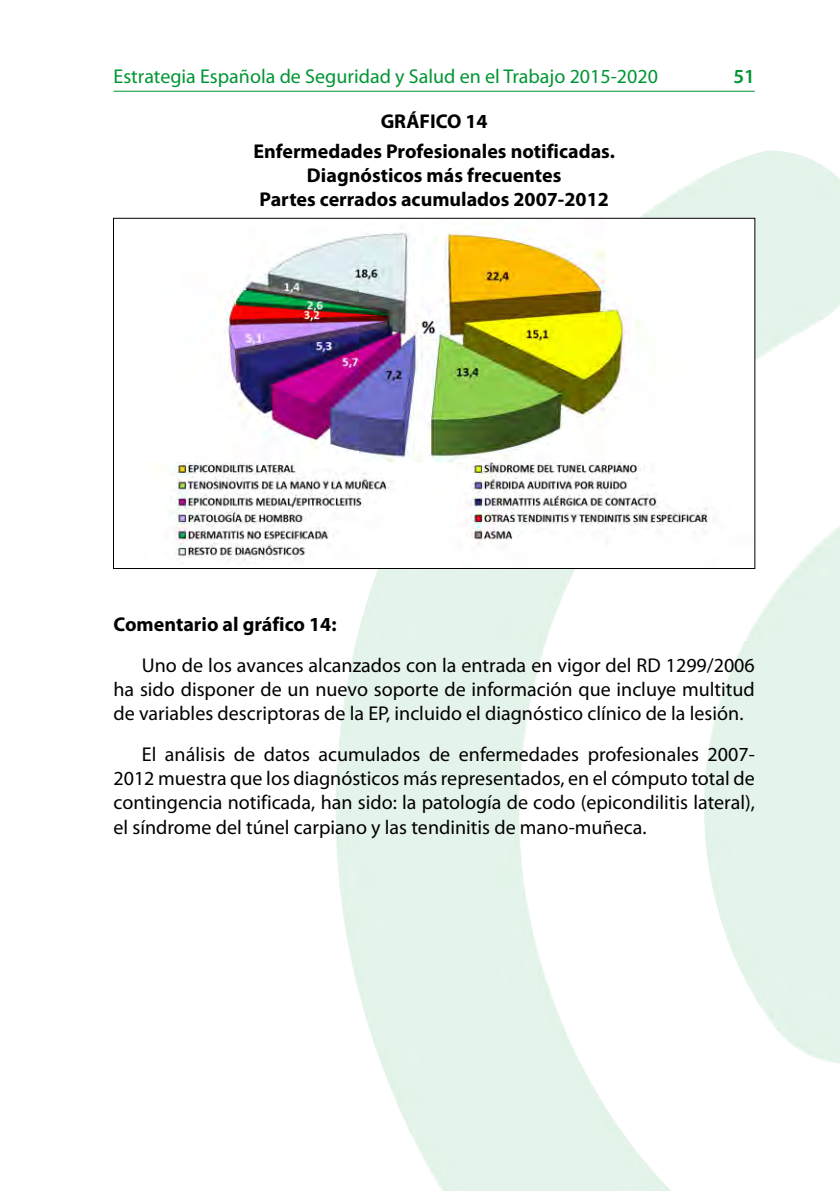
<style>
.page{position:relative;width:840px;height:1191px;background:#fff}
.page>*{position:absolute;margin:0;border:0;box-sizing:border-box;transform-origin:0 0}
.Texto{font:20px/24px "Myriad Pro";color:#000;text-align:justify}
.Texto-2{font:700 20px "Myriad Pro";color:#000}
.t1{font:20px "Myriad Pro";color:#009534}
.t2{font:600 20px "Myriad Pro";color:#009534}
</style>
<div class="page">
<img style="left:335px;top:150px;width:504px;height:1041px">
<hr style="left:113px;top:91px;width:641px;height:1px;background:#009534">
<img style="left:158px;top:220px;width:594px;height:347px">
<p class="t1" style="left:113px;top:64px;width:545px">Estrategia Española de Seguridad y Salud en el Trabajo 2015-2020</p>
<p class="t2" style="left:733px;top:63px;width:23px">51</p>
<p class="Texto-2" style="left:380px;top:109px;width:108px">GRÁFICO 14</p>
<p class="Texto-2" style="left:253px;top:138px;width:363px">Enfermedades Profesionales notificadas.</p>
<p class="Texto-2" style="left:307px;top:162px;width:256px">Diagnósticos más frecuentes</p>
<p class="Texto-2" style="left:259px;top:186px;width:351px">Partes cerrados acumulados 2007-2012</p>
<p class="Texto-2" style="left:113px;top:611px;width:224px">Comentario al gráfico 14:</p>
<p class="Texto" style="left:113px;top:653px;width:642px;text-indent:28px">Uno de los avances alcanzados con la entrada en vigor del RD 1299/2006 ha sido disponer de un nuevo soporte de información que incluye multitud de variables descriptoras de la EP, incluido el diagnóstico clínico de la lesión.</p>
<p class="Texto" style="left:113px;top:742px;width:642px;text-indent:28px">El análisis de datos acumulados de enfermedades profesionales 2007- 2012 muestra que los diagnósticos más representados, en el cómputo total de contingencia notificada, han sido: la patología de codo (epicondilitis lateral), el síndrome del túnel carpiano y las tendinitis de mano-muñeca.</p>
</div>
